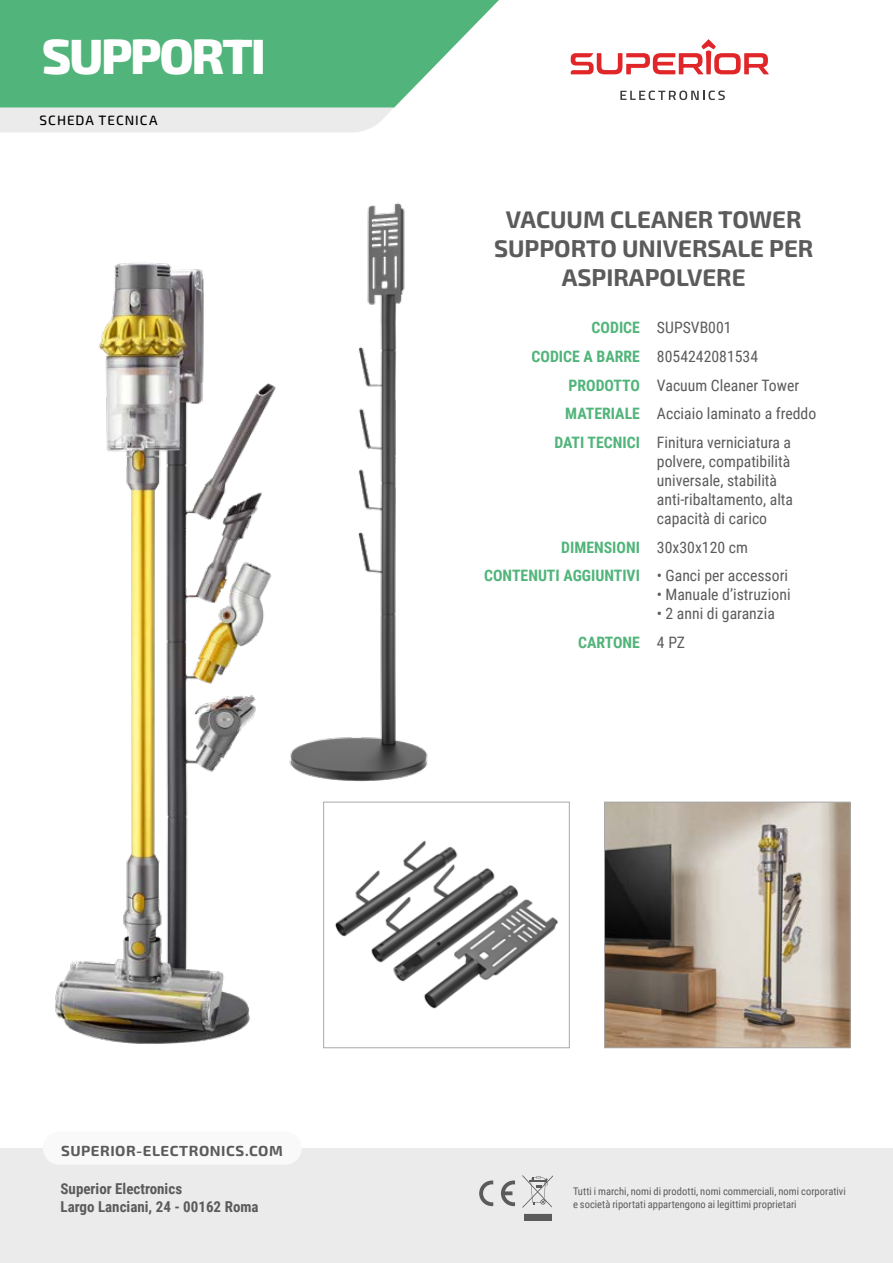
<style>
.page{position:relative;width:893px;height:1263px;background:#fff}
.page>*{position:absolute;margin:0;border:0;box-sizing:border-box;transform-origin:0 0}
.t1{font:800 49.5px "Exo 2";letter-spacing:-.045em;color:#fff}
.t2{font:700 24px/28.8px "Exo 2";color:#5b5b5c;text-align:center}
.t3{font:15.75px/18.9px "Roboto Condensed";color:#5b5b5c}
.t4{font:700 15.75px/28.8px "Roboto Condensed";color:#51b47a}
.t5{font:700 15px/18px "Roboto Condensed";color:#5b5b5c}
.t6{font:700 14.55px "Exo 2";letter-spacing:.035em;color:#5b5b5c}
.t7{font:500 13.5px "Exo 2";letter-spacing:.075em;color:#000}
.t8{font:10.5px/12.6px "Roboto Condensed";letter-spacing:.005em;color:#5b5b5c}
.s1{font-weight:700;color:#51b47a}
.s2{font-weight:400;color:#5b5b5c}
</style>
<div class="page">
<svg style="left:0;top:0;width:499px;height:108px;background:#63bc88"></svg>
<svg style="left:571px;top:39px;width:198px;height:35px"></svg>
<svg style="left:620px;top:91px;width:105px;height:9px"></svg>
<div style="left:0;top:108px;width:393px;height:24px;background:#ebebec"></div>
<div style="left:0;top:1148px;width:893px;height:115px;background:#ebebec"></div>
<svg style="left:479px;top:1180px;width:14px;height:26px"></svg>
<svg style="left:501px;top:1180px;width:14px;height:26px"></svg>
<svg style="left:522px;top:1175px;width:31px;height:45px"></svg>
<div style="left:43px;top:1131px;width:259px;height:34px;background:#f9f9f9;border-radius:17px"></div>
<img style="left:335px;top:840px;width:224px;height:169px">
<div style="left:323px;top:802px;width:247px;height:246px;border:1px solid #a8a8ab"></div>
<img style="left:606px;top:804px;width:242px;height:242px">
<div style="left:604px;top:802px;width:246px;height:246px;border:1px solid #a8a8ab"></div>
<img style="left:55px;top:263px;width:221px;height:781px">
<img style="left:289px;top:203px;width:139px;height:579px">
<h1 class="t1" style="left:42px;top:22px;width:226px">SUPPORTI</h1>
<p class="t7" style="left:40px;top:110px;width:119px">SCHEDA TECNICA</p>
<p class="t6" style="left:61px;top:1140px;width:223px">SUPERIOR-ELECTRONICS.COM</p>
<p class="t5" style="left:61px;top:1179px;width:200px">Superior Electronics<br>Largo Lanciani, 24 - 00162 Roma</p>
<h2 class="t2" style="left:494px;top:204px;width:321px">VACUUM CLEANER TOWER<br>SUPPORTO UNIVERSALE PER<br>ASPIRAPOLVERE</h2>
<p class="t3" style="left:592px;top:317px;width:142px"><span class="s1">CODICE</span> SUPSVB001</p>
<p class="t3" style="left:531px;top:346px;width:228px"><span class="s1">CODICE A BARRE</span> 8054242081534</p>
<p class="t3" style="left:568px;top:375px;width:232px"><span class="s1">PRODOTTO</span> Vacuum Cleaner Tower</p>
<p class="t3" style="left:565px;top:404px;width:253px"><span class="s1">MATERIALE</span> Acciaio laminato a freddo</p>
<p class="t3" style="left:554px;top:432px;width:238px"><span class="s1">DATI TECNICI</span> Finitura verniciatura a</p>
<p class="t3" style="left:657px;top:451px;width:138px">polvere, compatibilità universale, stabilità anti-ribaltamento, alta capacità di carico</p>
<p class="t4" style="left:484px;top:532px;width:305px;text-indent:77px">DIMENSIONI <span class="s2">30x30x120 cm<br></span>CONTENUTI AGGIUNTIVI <span class="s2">• Ganci per accessori</span></p>
<p class="t3" style="left:657px;top:585px;width:135px">• Manuale d’istruzioni</p>
<p class="t3" style="left:578px;top:599px;width:198px;line-height:28.8px;text-indent:79px">• 2 anni di garanzia<br><span class="s1">CARTONE</span> 4 PZ</p>
<p class="t8" style="left:573px;top:1185px;width:274px">Tutti i marchi, nomi di prodotti, nomi commerciali, nomi corporativi e società riportati appartengono ai legittimi proprietari</p>
</div>
